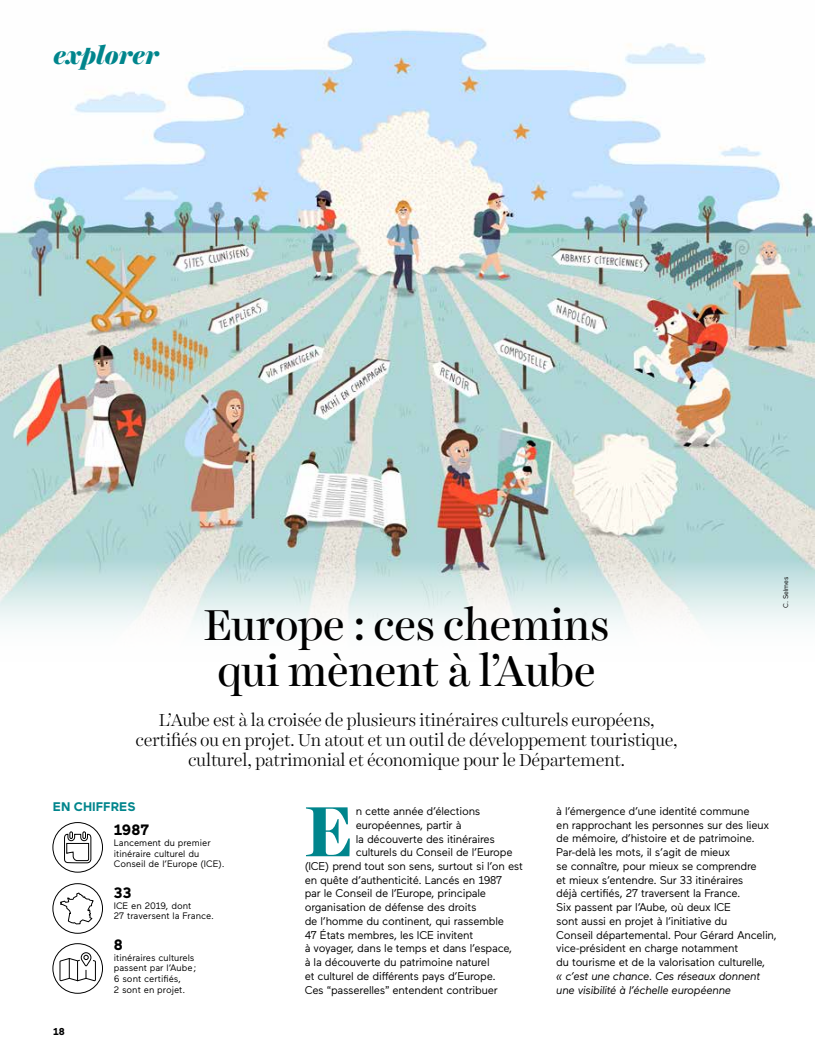
<style>
.page{position:relative;width:815px;height:1063px;background:#fff}
.page>*{position:absolute;margin:0;border:0;box-sizing:border-box;transform-origin:0 0}
.t1{font:700 72px "Harriet Display";color:#00858c}
.t2{font:43.75px/46.2px "Harriet Display";color:#000;text-align:center}
.t3{font:italic 900 25px "Harriet Display";letter-spacing:-.01em;color:#00858c}
.t4{font:300 17.5px/20px "Harriet Display";color:#000;text-align:center}
.t5{font:700 15px "Maax";color:#000}
.t6{font:700 12.5px "Maax";color:#00858c}
.t7{font:11.25px/13.8px "Maax";letter-spacing:-.02em;color:#000}
.t8{font:italic 11.25px/13.8px "Maax";letter-spacing:-.02em;color:#000}
.t9{font:700 10px "Maax";color:#000}
.t10{font:9.38px/10.6px "Maax";color:#000}
.t11{font:6.88px "Maax";letter-spacing:-.025em;color:#000}
</style>
<div class="page">
<img style="left:0;top:29px;width:815px;height:601px">
<div style="left:52px;top:822px;width:51px;height:51px;border:1px solid #000;border-radius:50%"></div>
<svg style="left:64px;top:831px;width:28px;height:33px"></svg>
<div style="left:52px;top:943px;width:51px;height:51px;border:1px solid #000;border-radius:50%"></div>
<svg style="left:59px;top:952px;width:38px;height:30px"></svg>
<div style="left:52px;top:883px;width:51px;height:51px;border:1px solid #000;border-radius:50%"></div>
<svg style="left:59px;top:892px;width:35px;height:33px"></svg>
<h3 class="t3" style="left:53px;top:38px;width:108px">explorer</h3>
<h2 class="t2" style="left:204px;top:601px;width:407px">Europe : ces chemins qui mènent à l’Aube</h2>
<h3 class="t4" style="left:136px;top:710px;width:543px">L’ Aube est à la croisée de plusieurs itinéraires culturels européens, certifiés ou en projet. Un atout et un outil de développement touristique, culturel, patrimonial et économique pour le Département.</h3>
<p class="t11" style="left:781px;top:608px;width:32px;rotate:-90deg">C. Selmes</p>
<p class="t6" style="left:53px;top:798px;width:84px">EN CHIFFRES</p>
<h3 class="t5" style="left:114px;top:820px;width:36px">1987</h3>
<p class="t10" style="left:114px;top:837px;width:112px">Lancement du premier itinéraire culturel du<br>Conseil de l’Europe (ICE).</p>
<h3 class="t5" style="left:114px;top:883px;width:19px">33</h3>
<p class="t10" style="left:114px;top:900px;width:102px">ICE en 2019, dont<br>27 traversent la France.</p>
<h3 class="t5" style="left:114px;top:935px;width:10px">8</h3>
<p class="t10" style="left:114px;top:952px;width:84px">itinéraires culturels passent par l’Aube ;<br>6 sont certifiés,<br>2 sont en projet.</p>
<p class="t9" style="left:53px;top:1025px;width:13px">18</p>
<h1 class="t1" style="left:305px;top:781px;width:50px">E</h1>
<p class="t7" style="left:356px;top:804px;width:126px">n cette année d’élections</p>
<p class="t7" style="left:356px;top:817px;width:107px">européennes, partir à</p>
<p class="t7" style="left:356px;top:831px;width:141px">la découverte des itinéraires</p>
<p class="t7" style="left:356px;top:845px;width:158px">culturels du Conseil de l’Europe</p>
<p class="t7" style="left:305px;top:859px;width:220px">(ICE) prend tout son sens, surtout si l’on est</p>
<p class="t7" style="left:305px;top:872px;width:199px">en quête d’authenticité. Lancés en 1987</p>
<p class="t7" style="left:305px;top:886px;width:183px">par le Conseil de l’Europe, principale</p>
<p class="t7" style="left:305px;top:900px;width:173px">organisation de défense des droits</p>
<p class="t7" style="left:305px;top:914px;width:201px">de l’homme du continent, qui rassemble</p>
<p class="t7" style="left:305px;top:927px;width:170px">47 États membres, les ICE invitent</p>
<p class="t7" style="left:305px;top:941px;width:209px">à voyager, dans le temps et dans l’espace,</p>
<p class="t7" style="left:305px;top:955px;width:186px">à la découverte du patrimoine naturel</p>
<p class="t7" style="left:305px;top:969px;width:193px">et culturel de différents pays d’Europe.</p>
<p class="t7" style="left:305px;top:982px;width:195px">Ces “passerelles” entendent contribuer</p>
<p class="t7" style="left:556px;top:804px;width:222px">à l’émergence d’une identité commune<br>en rapprochant les personnes sur des lieux de mémoire, d’histoire et de patrimoine.<br>Par-delà les mots, il s’agit de mieux<br>se connaître, pour mieux se comprendre<br>et mieux s’entendre. Sur 33 itinéraires<br>déjà certifiés, 27 traversent la France.<br>Six passent par l’Aube, où deux ICE<br>sont aussi en projet à l’initiative du<br>Conseil départemental. Pour Gérard Ancelin, vice-président en charge notamment<br>du tourisme et de la valorisation culturelle,</p>
<p class="t8" style="left:556px;top:969px;width:205px">« c’est une chance. Ces réseaux donnent une visibilité à l’échelle européenne</p>
</div>
